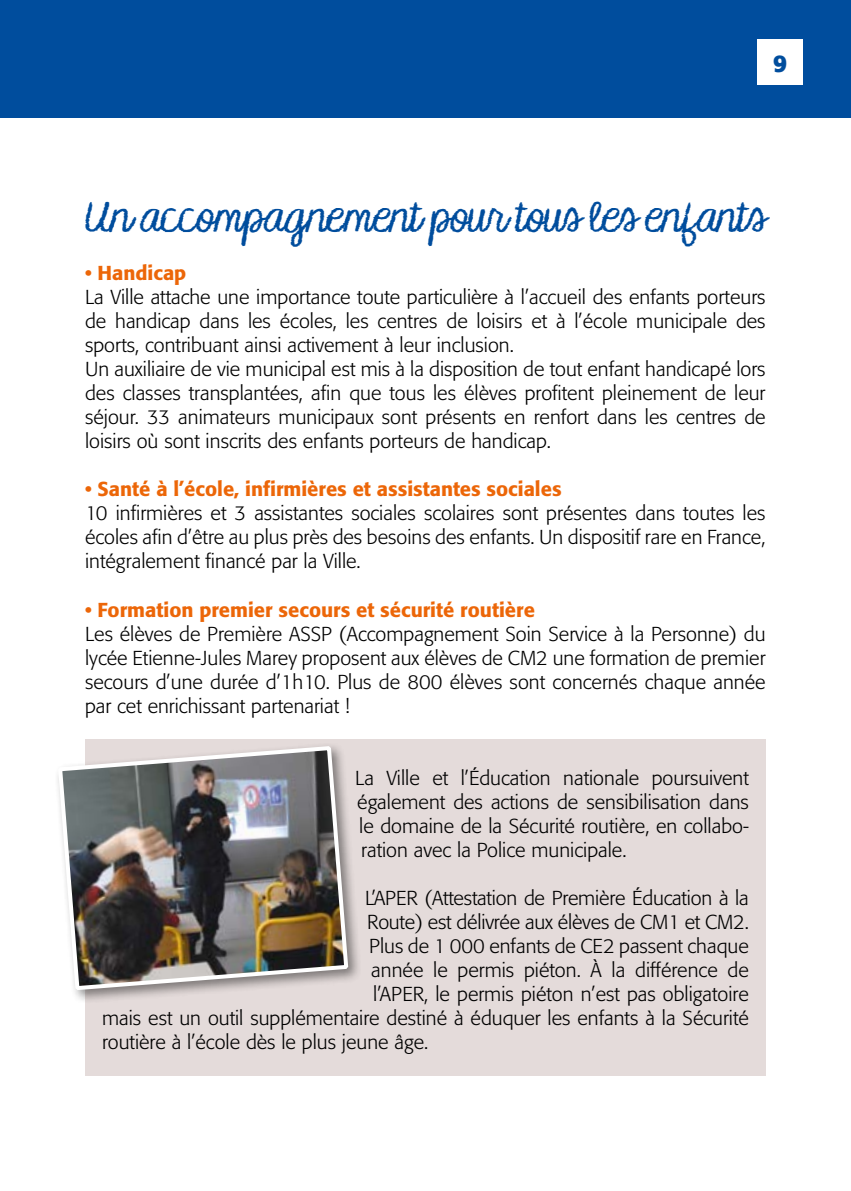
<style>
.page{position:relative;width:851px;height:1191px;background:#fff}
.page>*{position:absolute;margin:0;border:0;box-sizing:border-box;transform-origin:0 0}
.t1{font:40px "KG Makes You Stronger";letter-spacing:-.02em;color:#004d9d}
.t2{font:700 24px "Formata";color:#004d9d}
.t3{font:300 20px/24px "Formata";color:#000;text-align:justify}
.t4{font:500 20px "Formata";color:#ec6608}
</style>
<div class="page">
<div style="left:0;top:0;width:850px;height:117px;background:#004d9d"></div>
<div style="left:85px;top:738px;width:680px;height:337px;background:#e4dbda"></div>
<div style="left:757px;top:40px;width:45px;height:45px;background:#fff"></div>
<div style="left:54px;top:742px;width:308px;height:262px;background:#000;opacity:.45"></div>
<img style="left:56px;top:744px;width:294px;height:248px">
<p class="t2" style="left:773px;top:48px;width:15px">9</p>
<h1 class="t1" style="left:85px;top:193px;width:681px">Un accompagnement pour tous les enfants</h1>
<p class="t4" style="left:85px;top:261px;width:103px">• Handicap</p>
<p class="t3" style="left:85px;top:285px;width:682px;text-align:left">La Ville attache une importance toute particulière à l’accueil des enfants porteurs de handicap dans les écoles, les centres de loisirs et à l’école municipale des sports, contribuant ainsi activement à leur inclusion.<br>Un auxiliaire de vie municipal est mis à la disposition de tout enfant handicapé lors des classes transplantées, afin que tous les élèves profitent pleinement de leur séjour. 33 animateurs municipaux sont présents en renfort dans les centres de loisirs où sont inscrits des enfants porteurs de handicap.</p>
<p class="t4" style="left:85px;top:477px;width:478px">• Santé à l’école, infirmières et assistantes sociales</p>
<p class="t3" style="left:85px;top:501px;width:681px">10 infirmières et 3 assistantes sociales scolaires sont présentes dans toutes les écoles afin d’être au plus près des besoins des enfants. Un dispositif rare en France, intégralement financé par la Ville.</p>
<p class="t4" style="left:85px;top:597px;width:451px">• Formation premier secours et sécurité routière</p>
<p class="t3" style="left:85px;top:621px;width:682px">Les élèves de Première ASSP (Accompagnement Soin Service à la Personne) du lycée Etienne-Jules Marey proposent aux élèves de CM2 une formation de premier secours d’une durée d’1h10. Plus de 800 élèves sont concernés chaque année par cet enrichissant partenariat !</p>
<p class="t3" style="left:355px;top:765px;width:395px">La Ville et l’Éducation nationale poursuivent également des actions de sensibilisation dans le domaine de la Sécurité routière, en collabo&shy;ration avec la Police municipale.</p>
<p class="t3" style="left:365px;top:885px;width:385px">L’APER (Attestation de Première Éducation à la</p>
<p class="t3" style="left:367px;top:909px;width:383px">Route) est délivrée aux élèves de CM1 et CM2.</p>
<p class="t3" style="left:369px;top:933px;width:381px">Plus de 1 000 enfants de CE2 passent chaque</p>
<p class="t3" style="left:371px;top:957px;width:379px">année le permis piéton. À la différence de</p>
<p class="t3" style="left:373px;top:981px;width:377px">l’APER, le permis piéton n’est pas obligatoire</p>
<p class="t3" style="left:102px;top:1005px;width:648px">mais est un outil supplémentaire destiné à éduquer les enfants à la Sécurité</p>
<p class="t3" style="left:102px;top:1029px;width:327px">routière à l’école dès le plus jeune âge.</p>
</div>
